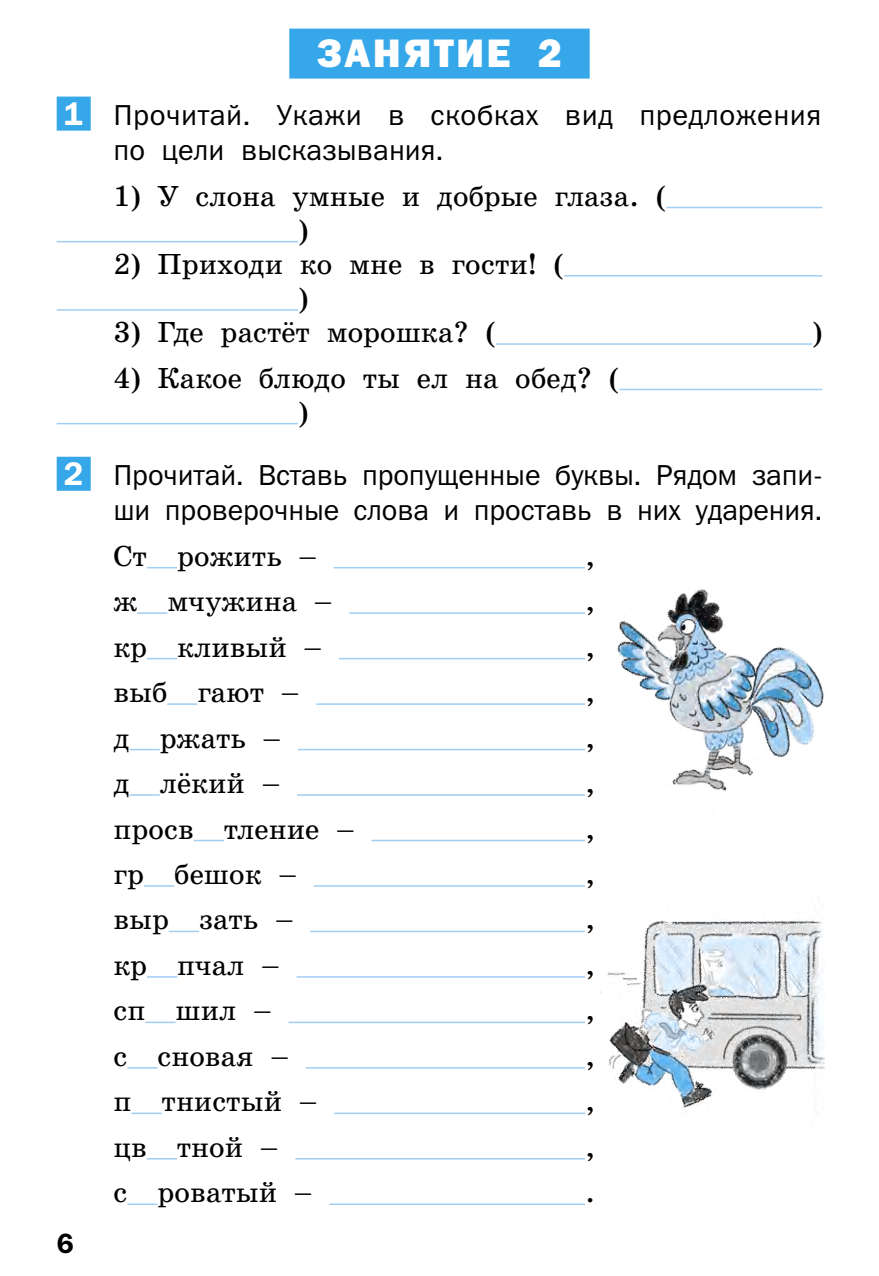
<style>
.page{position:relative;width:879px;height:1276px;background:#fff}
.page>*{position:absolute;margin:0;border:0;box-sizing:border-box;transform-origin:0 0}
.t1{font:40px "Franklin Gothic Heavy ITC";letter-spacing:.055em;color:#fff}
.t2{font:29.4px/34.2px "School";color:#000}
.t3{font:29px/35.2px "Franklin Gothic Book ITC";letter-spacing:-.005em;color:#000;text-align:right}
.t4{font:29px/35.2px "Franklin Gothic Book ITC";letter-spacing:.015em;color:#000}
.t5{font:28px "Franklin Gothic Demi ITC";color:#000}
.s1{font-family:"Franklin Gothic Demi ITC";font-size:33px;color:#fff}
</style>
<div class="page">
<div style="left:289px;top:29px;width:301px;height:50px;background:#36a7e9"></div>
<div style="left:57px;top:97px;width:34px;height:34px;background:#36a7e9"></div>
<hr style="left:666px;top:207px;width:156px;height:1px;background:#a2cef2">
<hr style="left:57px;top:241px;width:241px;height:1px;background:#a2cef2">
<hr style="left:564px;top:275px;width:258px;height:1px;background:#a2cef2">
<hr style="left:57px;top:309px;width:241px;height:2px;background:#a2cef2">
<hr style="left:496px;top:343px;width:316px;height:2px;background:#a2cef2">
<hr style="left:619px;top:389px;width:203px;height:1px;background:#a2cef2">
<hr style="left:57px;top:423px;width:241px;height:1px;background:#a2cef2">
<div style="left:57px;top:457px;width:34px;height:34px;background:#36a7e9"></div>
<hr style="left:147px;top:567px;width:30px;height:1px;background:#a2cef2">
<hr style="left:334px;top:567px;width:251px;height:1px;background:#a2cef2">
<hr style="left:137px;top:612px;width:30px;height:2px;background:#a2cef2">
<hr style="left:349px;top:612px;width:236px;height:2px;background:#a2cef2">
<hr style="left:147px;top:658px;width:30px;height:1px;background:#a2cef2">
<hr style="left:339px;top:658px;width:246px;height:1px;background:#a2cef2">
<hr style="left:167px;top:703px;width:30px;height:2px;background:#a2cef2">
<hr style="left:316px;top:703px;width:269px;height:2px;background:#a2cef2">
<hr style="left:130px;top:749px;width:30px;height:1px;background:#a2cef2">
<hr style="left:298px;top:749px;width:287px;height:1px;background:#a2cef2">
<hr style="left:130px;top:794px;width:30px;height:2px;background:#a2cef2">
<hr style="left:297px;top:794px;width:288px;height:2px;background:#a2cef2">
<hr style="left:194px;top:840px;width:30px;height:1px;background:#a2cef2">
<hr style="left:371px;top:840px;width:214px;height:1px;background:#a2cef2">
<hr style="left:144px;top:885px;width:30px;height:1px;background:#a2cef2">
<hr style="left:314px;top:885px;width:271px;height:1px;background:#a2cef2">
<hr style="left:169px;top:930px;width:30px;height:2px;background:#a2cef2">
<hr style="left:310px;top:930px;width:275px;height:2px;background:#a2cef2">
<hr style="left:147px;top:976px;width:30px;height:1px;background:#a2cef2">
<hr style="left:297px;top:976px;width:288px;height:1px;background:#a2cef2">
<hr style="left:145px;top:1021px;width:30px;height:2px;background:#a2cef2">
<hr style="left:289px;top:1021px;width:296px;height:2px;background:#a2cef2">
<hr style="left:127px;top:1067px;width:30px;height:1px;background:#a2cef2">
<hr style="left:306px;top:1067px;width:279px;height:1px;background:#a2cef2">
<hr style="left:131px;top:1112px;width:31px;height:2px;background:#a2cef2">
<hr style="left:334px;top:1112px;width:251px;height:2px;background:#a2cef2">
<hr style="left:147px;top:1158px;width:30px;height:1px;background:#a2cef2">
<hr style="left:295px;top:1158px;width:290px;height:1px;background:#a2cef2">
<hr style="left:127px;top:1203px;width:30px;height:2px;background:#a2cef2">
<hr style="left:329px;top:1203px;width:256px;height:2px;background:#a2cef2">
<img style="left:600px;top:904px;width:224px;height:204px">
<img style="left:617px;top:589px;width:207px;height:202px">
<h1 class="t1" style="left:317px;top:28px;width:247px">ЗАНЯТИЕ 2</h1>
<p class="t4" style="left:113px;top:97px;width:709px;text-indent:-50px"><span class="s1">1</span> Прочитай. Укажи в скобках вид предложения по цели высказывания.</p>
<p class="t2" style="left:298px;top:179px;width:370px;text-indent:-185px">1) У слона умные и добрые глаза. ( )</p>
<p class="t2" style="left:298px;top:247px;width:268px;text-indent:-185px">2) Приходи ко мне в гости! ( )</p>
<p class="t2" style="left:113px;top:315px;width:384px">3) Где растёт морошка? (</p>
<p class="t2" style="left:812px;top:315px;width:12px">)</p>
<p class="t2" style="left:298px;top:361px;width:323px;text-indent:-185px">4) Какое блюдо ты ел на обед? ( )</p>
<p class="t3" style="left:63px;top:457px;width:760px"><span class="s1">2</span> Прочитай. Вставь пропущенные буквы. Рядом запи&shy;ши проверочные слова и проставь в них ударения.</p>
<p class="t2" style="left:113px;top:539px;width:205px">Ст рожить –</p>
<p class="t2" style="left:585px;top:539px;width:12px">,</p>
<p class="t2" style="left:113px;top:584px;width:221px">ж мчужина –</p>
<p class="t2" style="left:585px;top:584px;width:12px">,</p>
<p class="t2" style="left:113px;top:630px;width:210px">кр кливый –</p>
<p class="t2" style="left:585px;top:630px;width:12px">,</p>
<p class="t2" style="left:113px;top:675px;width:188px">выб гают –</p>
<p class="t2" style="left:585px;top:675px;width:12px">,</p>
<p class="t2" style="left:113px;top:721px;width:169px">д ржать –</p>
<p class="t2" style="left:585px;top:721px;width:12px">,</p>
<p class="t2" style="left:113px;top:766px;width:168px">д лёкий –</p>
<p class="t2" style="left:585px;top:766px;width:12px">,</p>
<p class="t2" style="left:113px;top:811px;width:243px">просв тление –</p>
<p class="t2" style="left:585px;top:811px;width:12px">,</p>
<p class="t2" style="left:113px;top:857px;width:185px">гр бешок –</p>
<p class="t2" style="left:585px;top:857px;width:12px">,</p>
<p class="t2" style="left:113px;top:902px;width:182px">выр зать –</p>
<p class="t2" style="left:585px;top:902px;width:12px">,</p>
<p class="t2" style="left:113px;top:948px;width:168px">кр пчал –</p>
<p class="t2" style="left:585px;top:948px;width:12px">,</p>
<p class="t2" style="left:113px;top:993px;width:160px">сп шил –</p>
<p class="t2" style="left:585px;top:993px;width:12px">,</p>
<p class="t2" style="left:113px;top:1039px;width:177px">с сновая –</p>
<p class="t2" style="left:585px;top:1039px;width:12px">,</p>
<p class="t2" style="left:113px;top:1084px;width:206px">п тнистый –</p>
<p class="t2" style="left:585px;top:1084px;width:12px">,</p>
<p class="t5" style="left:57px;top:1226px;width:19px">6</p>
<p class="t2" style="left:113px;top:1130px;width:167px">цв тной –</p>
<p class="t2" style="left:113px;top:1175px;width:201px">с роватый –</p>
<p class="t2" style="left:585px;top:1130px;width:12px">,</p>
<p class="t2" style="left:585px;top:1175px;width:12px">.</p>
</div>
